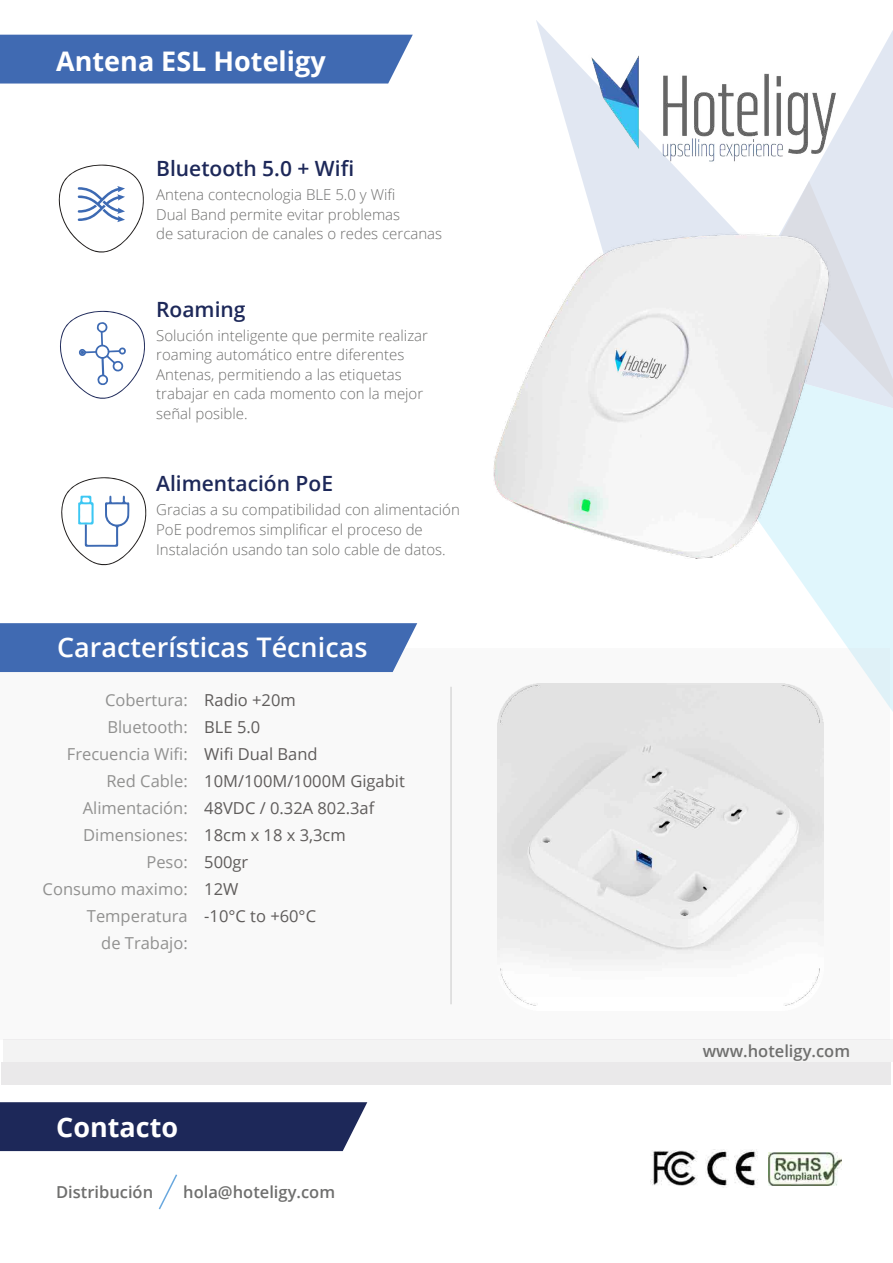
<style>
.page{position:relative;width:893px;height:1263px;background:#fff}
.page>*{position:absolute;margin:0;border:0;box-sizing:border-box;transform-origin:0 0}
.t1{font:700 27px "Open Sans";color:#fff}
.t2{font:600 27px "Open Sans";color:#fff}
.t3{font:600 21px "Open Sans";color:#1d2859}
.t4{font:16.5px/27px "Open Sans";color:#919190;text-align:right}
.t5{font:16.5px/27px "Open Sans";color:#5f5c5b}
.t6{font:600 16.5px "Open Sans";color:#6f6f6e}
.t7{font:300 15px/19.5px "Open Sans";color:#6f6f6e}
</style>
<div class="page">
<svg style="left:536px;top:20px;width:42px;height:133px"></svg>
<div style="left:858px;top:412px;width:35px;height:300px;background:#e0f6fc"></div>
<svg style="left:848px;top:30px;width:45px;height:151px;fill:#e1e7f2"></svg>
<svg style="left:858px;top:181px;width:35px;height:231px;background:#dfe5ef"></svg>
<div style="left:0;top:648px;width:889px;height:392px;background:#f9f9f9"></div>
<div style="left:3px;top:1040px;width:890px;height:22px;background:#f3f3f3"></div>
<div style="left:2px;top:1062px;width:889px;height:22px;background:#eae9ea"></div>
<div style="left:0;top:1102px;width:367px;height:49px;background:#1d2859"></div>
<div style="left:0;top:35px;width:413px;height:49px;background:#406ab2"></div>
<img style="left:768px;top:1152px;width:74px;height:33px">
<img style="left:706px;top:1149px;width:52px;height:38px">
<img style="left:651px;top:1151px;width:46px;height:34px">
<hr style="left:450px;top:687px;width:2px;height:317px;background:#d9d9d9">
<div style="left:0;top:623px;width:417px;height:49px;background:#406ab2"></div>
<svg style="left:60px;top:311px;width:85px;height:88px"></svg>
<svg style="left:58px;top:165px;width:86px;height:88px"></svg>
<svg style="left:61px;top:477px;width:86px;height:89px"></svg>
<svg style="left:158px;top:1174px;width:20px;height:36px"></svg>
<img style="left:578px;top:55px;width:270px;height:98px">
<img style="left:497px;top:683px;width:326px;height:323px">
<img style="left:501px;top:686px;width:319px;height:319px">
<img style="left:493px;top:153px;width:365px;height:509px">
<h1 class="t1" style="left:56px;top:42px;width:271px">Antena ESL Hoteligy</h1>
<h2 class="t3" style="left:156px;top:154px;width:199px">Bluetooth 5.0 + Wifi</h2>
<p class="t7" style="left:156px;top:185px;width:288px">Antena contecnologia BLE 5.0 y Wifi<br>Dual Band permite evitar problemas<br>de saturacion de canales o redes cercanas</p>
<h2 class="t3" style="left:156px;top:294px;width:91px">Roaming</h2>
<p class="t7" style="left:156px;top:325px;width:273px">Solución inteligente que permite realizar roaming automático entre diferentes Antenas, permitiendo a las etiquetas trabajar en cada momento con la mejor señal posible.</p>
<h2 class="t3" style="left:156px;top:469px;width:178px">Alimentación PoE</h2>
<p class="t7" style="left:156px;top:500px;width:305px">Gracias a su compatibilidad con alimentación<br>PoE podremos simplificar el proceso de<br>Instalación usando tan solo cable de datos.</p>
<h1 class="t2" style="left:57px;top:628px;width:312px">Características Técnicas</h1>
<p class="t4" style="left:43px;top:686px;width:147px">Cobertura:<br>Bluetooth:<br>Frecuencia Wifi:<br>Red Cable:<br>Alimentación:<br>Dimensiones:<br>Peso:<br>Consumo maximo:<br>Temperatura<br>de Trabajo:</p>
<p class="t5" style="left:204px;top:686px;width:202px">Radio +20m<br>BLE 5.0<br>Wifi Dual Band<br>10M/100M/1000M Gigabit<br>48VDC / 0.32A 802.3af<br>18cm x 18 x 3,3cm<br>500gr<br>12W<br>-10°C to +60°C</p>
<h1 class="t1" style="left:56px;top:1108px;width:123px">Contacto</h1>
<p class="t6" style="left:56px;top:1180px;width:99px">Distribución</p>
<p class="t6" style="left:183px;top:1180px;width:153px">hola@hoteligy.com</p>
<p class="t6" style="left:703px;top:1039px;width:149px">www.hoteligy.com</p>
</div>
